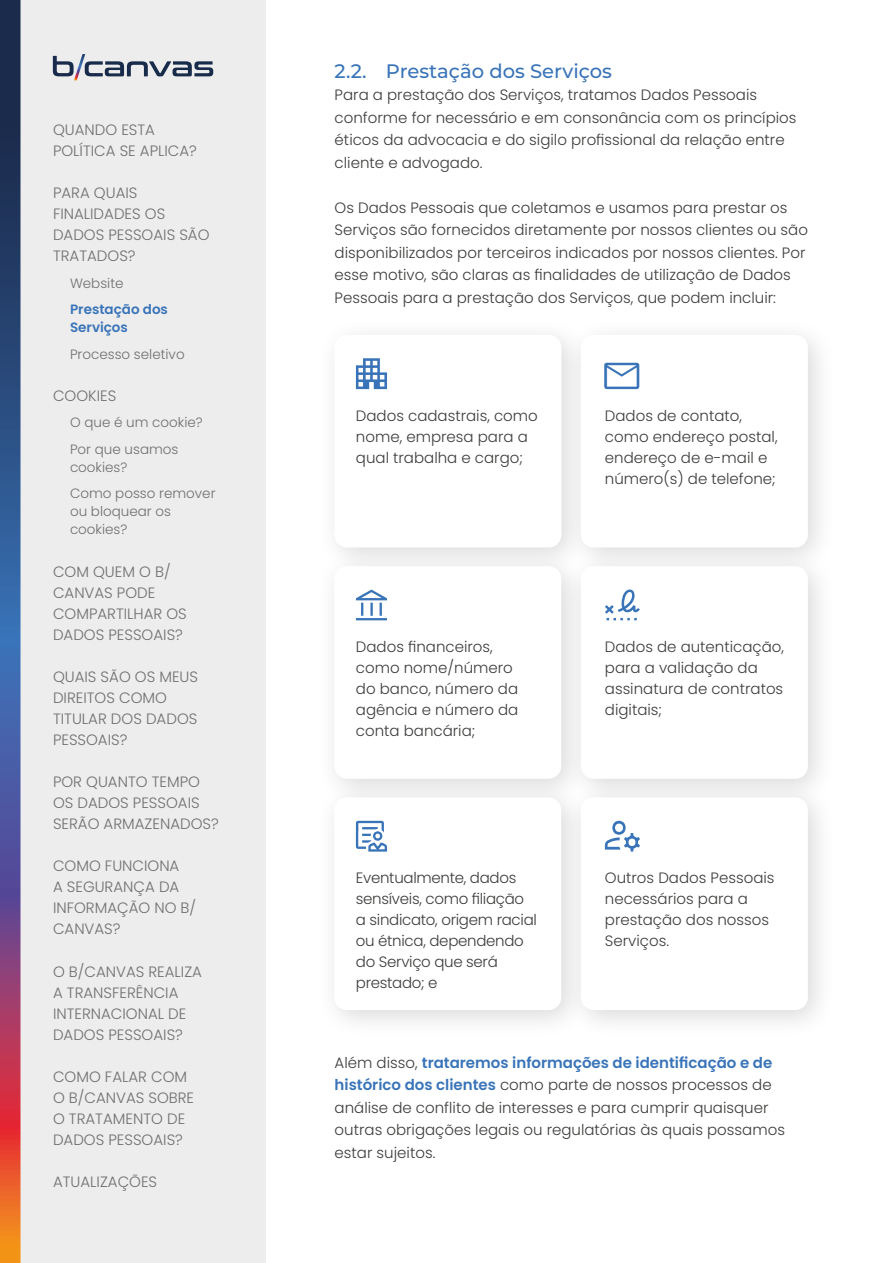
<style>
.page{position:relative;width:893px;height:1263px;background:#fff}
.page>*{position:absolute;margin:0;border:0;box-sizing:border-box;transform-origin:0 0}
.t1{font:500 19.5px "Montserrat";color:#3974b9}
.t2{font:300 15px/21px "Poppins";color:#3c3c3b}
.t3{font:300 15px/21px "Poppins";color:#706f6f}
.t4{font:300 15px/21px "Poppins";letter-spacing:-.02em;color:#3c3c3b}
.t5{font:300 13.5px/26.5px "Poppins";color:#706f6f}
.t6{font:600 13.5px/18px "Poppins";color:#3974b9}
.s1{font-weight:600;color:#3974b9}
</style>
<div class="page">
<div style="left:0;top:0;width:266px;height:1263px;background:#ededed"></div>
<svg style="left:53px;top:54px;width:160px;height:26px"></svg>
<svg style="left:0;top:0;width:21px;height:1263px;background:#594b73"></svg>
<div style="left:563px;top:317px;width:275px;height:260px;background:#000;opacity:.15"></div>
<div style="left:581px;top:335px;width:227px;height:212px;background:#fff;border-radius:13px"></div>
<div style="left:316px;top:548px;width:275px;height:260px;background:#f4f4f4"></div>
<div style="left:334px;top:566px;width:227px;height:213px;background:#fff;border-radius:13px"></div>
<div style="left:563px;top:548px;width:275px;height:260px;background:#000;opacity:.15"></div>
<div style="left:581px;top:566px;width:227px;height:213px;background:#fff;border-radius:13px"></div>
<div style="left:316px;top:779px;width:275px;height:260px;background:#000;opacity:.15"></div>
<div style="left:334px;top:797px;width:227px;height:213px;background:#fff;border-radius:13px"></div>
<div style="left:563px;top:779px;width:275px;height:260px;background:#f3f3f3"></div>
<div style="left:581px;top:797px;width:227px;height:213px;background:#fff;border-radius:13px"></div>
<svg style="left:356px;top:358px;width:31px;height:31px"></svg>
<svg style="left:604px;top:363px;width:35px;height:26px"></svg>
<svg style="left:356px;top:589px;width:31px;height:31px"></svg>
<svg style="left:605px;top:589px;width:35px;height:31px"></svg>
<svg style="left:605px;top:821px;width:35px;height:31px"></svg>
<svg style="left:356px;top:821px;width:31px;height:31px"></svg>
<p class="t3" style="left:53px;top:119px;width:145px">QUANDO ESTA<br>POLÍTICA SE APLICA?</p>
<p class="t3" style="left:53px;top:182px;width:158px">PARA QUAIS<br>FINALIDADES OS<br>DADOS PESSOAIS SÃO<br>TRATADOS?</p>
<p class="t5" style="left:70px;top:270px;width:55px">Website</p>
<p class="t6" style="left:70px;top:300px;width:99px">Prestação dos<br>Serviços</p>
<p class="t5" style="left:70px;top:341px;width:116px">Processo seletivo</p>
<p class="t3" style="left:53px;top:385px;width:65px">COOKIES</p>
<p class="t5" style="left:70px;top:409px;width:134px">O que é um cookie?<br>Por que usamos</p>
<p class="t5" style="left:70px;top:454px;width:147px">cookies?<br>Como posso remover</p>
<p class="t5" style="left:70px;top:503px;width:103px;line-height:18px">ou bloquear os cookies?</p>
<p class="t3" style="left:53px;top:561px;width:135px">COM QUEM O B/<br>CANVAS PODE<br>COMPARTILHAR OS<br>DADOS PESSOAIS?</p>
<p class="t3" style="left:53px;top:666px;width:147px">QUAIS SÃO OS MEUS<br>DIREITOS COMO<br>TITULAR DOS DADOS<br>PESSOAIS?</p>
<p class="t3" style="left:53px;top:771px;width:167px">POR QUANTO TEMPO<br>OS DADOS PESSOAIS<br>SERÃO ARMAZENADOS?</p>
<p class="t3" style="left:53px;top:856px;width:145px">COMO FUNCIONA<br>A SEGURANÇA DA<br>INFORMAÇÃO NO B/<br>CANVAS?</p>
<p class="t3" style="left:53px;top:961px;width:151px">O B/CANVAS REALIZA<br>A TRANSFERÊNCIA<br>INTERNACIONAL DE<br>DADOS PESSOAIS?</p>
<p class="t3" style="left:53px;top:1066px;width:143px">COMO FALAR COM<br>O B/CANVAS SOBRE<br>O TRATAMENTO DE<br>DADOS PESSOAIS?</p>
<p class="t3" style="left:53px;top:1171px;width:106px">ATUALIZAÇÕES</p>
<h1 class="t1" style="left:335px;top:57px;width:279px">2.2. Prestação dos Serviços</h1>
<p class="t2" style="left:335px;top:84px;width:463px;line-height:22.5px">Para a prestação dos Serviços, tratamos Dados Pessoais conforme for necessário e em consonância com os princípios éticos da advocacia e do sigilo profissional da relação entre cliente e advogado.</p>
<p class="t2" style="left:335px;top:196px;width:475px;line-height:22.5px">Os Dados Pessoais que coletamos e usamos para prestar os Serviços são fornecidos diretamente por nossos clientes ou são disponibilizados por terceiros indicados por nossos clientes. Por esse motivo, são claras as finalidades de utilização de Dados Pessoais para a prestação dos Serviços, que podem incluir:</p>
<p class="t2" style="left:356px;top:405px;width:183px">Dados cadastrais, como nome, empresa para a qual trabalha e cargo;</p>
<p class="t2" style="left:605px;top:405px;width:174px">Dados de contato, como endereço postal, endereço de e-mail e número(s) de telefone;</p>
<p class="t2" style="left:356px;top:636px;width:164px">Dados financeiros, como nome/número do banco, número da agência e número da conta bancária;</p>
<p class="t2" style="left:605px;top:636px;width:181px">Dados de autenticação, para a validação da assinatura de contratos digitais;</p>
<p class="t4" style="left:356px;top:868px;width:183px">Eventualmente, dados sensíveis, como filiação a sindicato, origem racial ou étnica, dependendo do Serviço que será prestado; e</p>
<p class="t2" style="left:605px;top:868px;width:171px">Outros Dados Pessoais necessários para a prestação dos nossos<br>Serviços.</p>
<p class="t2" style="left:335px;top:1051px;width:452px;line-height:22.5px">Além disso, <span class="s1">trataremos informações de identificação e de histórico dos clientes</span> como parte de nossos processos de análise de conflito de interesses e para cumprir quaisquer outras obrigações legais ou regulatórias às quais possamos estar sujeitos.</p>
</div>
